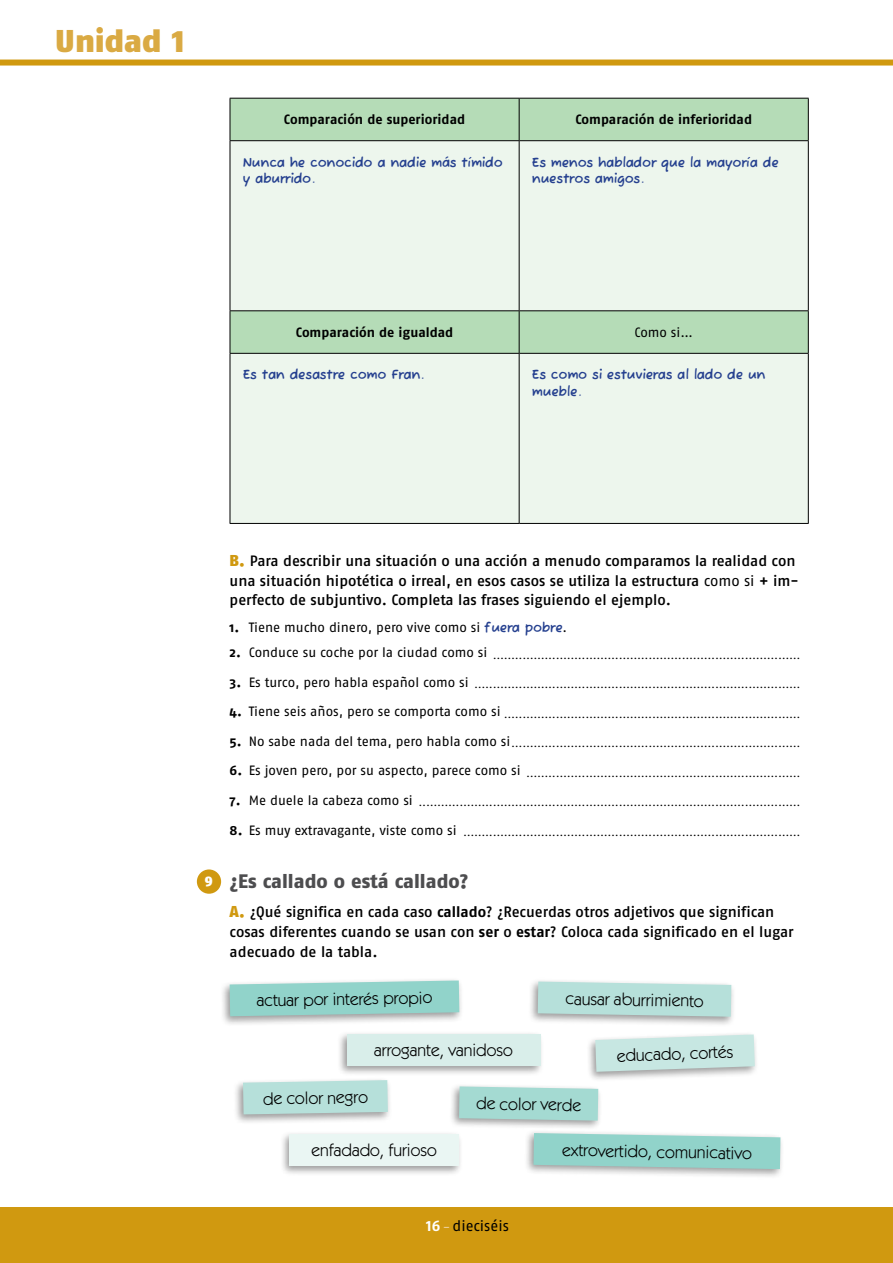
<style>
.page{position:relative;width:893px;height:1263px;background:#fff}
.page>*{position:absolute;margin:0;border:0;box-sizing:border-box;transform-origin:0 0}
.t1{font:900 31.5px "Fago No Lf";color:#daaa43}
.t2{font:800 19.5px "Fago No Tf";color:#4d4d4f}
.t3{font:17.4px "Itc Kabel";color:#000}
.t4{font:17.25px "Itc Kabel";color:#000}
.EX_test_opcio_o_text{font:300 15px "Century IT Cby BT";color:#000}
.EX_test_opcio_o_text-2{font:500 15px/19.8px "Fago No";color:#000}
.t5{font:15px "Fago No";color:#000}
.t6{font:900 14.25px "Fago Co Lf";color:#fff;scale:1.05 1}
.EX_test_opcio_o_text-3{font:13.5px/16.5px "Fuzzy Bubbles ROB Bold";letter-spacing:-.02em;color:#25408f}
.EX_test_opcio_o_text-4{font:700 13.5px "Fago No";color:#000}
.EX_test_opcio_o_text-5{font:13.5px "Fago No";letter-spacing:-.005em;color:#000}
.EX_test_enunciat_123{font:13.5px "Fuzzy Bubbles ROB Bold";letter-spacing:-.02em;color:#25408f}
.s1{font-family:"Fago No Tf";font-weight:900;font-size:15.75px;color:#d09910}
.s2{font-weight:400}
.s3{font-family:"Fuzzy Bubbles ROB Bold";color:#25408f}
.s4{font-family:"Fago No";font-weight:700;font-size:13.5px}
.s5{font-family:"Fago No";font-weight:400;font-size:13.5px}
.s6{font-weight:700}
.s7{font-family:"Fago No Lf";font-weight:700;color:#fff}
.s8{font-size:13.5px;color:#ebcd94}
</style>
<div class="page">
<div style="left:231px;top:99px;width:577px;height:41px;background:#b5dcb7"></div>
<svg style="left:231px;top:141px;width:577px;height:382px;background:#e6f2e6"></svg>
<hr style="left:230px;top:98px;width:289px;height:1px;background:#000">
<hr style="left:230px;top:99px;width:1px;height:41px;background:#000">
<hr style="left:519px;top:98px;width:290px;height:1px;background:#000">
<hr style="left:519px;top:99px;width:1px;height:41px;background:#000">
<hr style="left:808px;top:99px;width:1px;height:41px;background:#000">
<hr style="left:230px;top:140px;width:289px;height:1px;background:#000">
<hr style="left:230px;top:141px;width:1px;height:169px;background:#000">
<hr style="left:519px;top:140px;width:290px;height:1px;background:#000">
<hr style="left:519px;top:141px;width:1px;height:169px;background:#000">
<hr style="left:808px;top:141px;width:1px;height:169px;background:#000">
<hr style="left:230px;top:310px;width:289px;height:1px;background:#000">
<hr style="left:230px;top:311px;width:1px;height:42px;background:#000">
<hr style="left:519px;top:310px;width:290px;height:1px;background:#000">
<hr style="left:519px;top:311px;width:1px;height:42px;background:#000">
<hr style="left:808px;top:311px;width:1px;height:42px;background:#000">
<hr style="left:230px;top:353px;width:289px;height:1px;background:#000">
<hr style="left:230px;top:354px;width:1px;height:169px;background:#000">
<hr style="left:519px;top:353px;width:290px;height:1px;background:#000">
<hr style="left:519px;top:354px;width:1px;height:169px;background:#000">
<hr style="left:808px;top:354px;width:1px;height:169px;background:#000">
<hr style="left:230px;top:523px;width:289px;height:1px;background:#000">
<hr style="left:519px;top:523px;width:290px;height:1px;background:#000">
<div style="left:220px;top:977px;width:243px;height:49px;background:#000;opacity:.4"></div>
<svg style="left:230px;top:980px;width:229px;height:36px;background:#99d3cb"></svg>
<div style="left:337px;top:1030px;width:207px;height:46px;background:#000;opacity:.4"></div>
<div style="left:347px;top:1034px;width:193px;height:32px;background:#d9eeea"></div>
<div style="left:528px;top:978px;width:207px;height:49px;background:#000;opacity:.4"></div>
<svg style="left:538px;top:981px;width:193px;height:36px;background:#b9ded9"></svg>
<div style="left:585px;top:1031px;width:174px;height:51px;background:#000;opacity:.4"></div>
<svg style="left:595px;top:1034px;width:160px;height:38px;background:#cae4e0"></svg>
<div style="left:279px;top:1130px;width:184px;height:46px;background:#000;opacity:.4"></div>
<div style="left:289px;top:1134px;width:170px;height:32px;background:#eaf6f3"></div>
<div style="left:233px;top:1076px;width:159px;height:48px;background:#000;opacity:.4"></div>
<svg style="left:243px;top:1080px;width:145px;height:34px;background:#b8dfd9"></svg>
<div style="left:449px;top:1082px;width:154px;height:49px;background:#000;opacity:.4"></div>
<svg style="left:459px;top:1086px;width:139px;height:35px;background:#a8d9d2"></svg>
<div style="left:524px;top:1129px;width:260px;height:50px;background:#000;opacity:.4"></div>
<svg style="left:533px;top:1133px;width:247px;height:36px;background:#99d3cb"></svg>
<div style="left:197px;top:869px;width:24px;height:25px;background:#d09910;border-radius:50%"></div>
<div style="left:0;top:1208px;width:893px;height:55px;background:#d09910"></div>
<div style="left:0;top:60px;width:893px;height:6px;background:#d09910"></div>
<h1 class="t1" style="left:55px;top:22px;width:131px">Unidad 1</h1>
<p class="EX_test_opcio_o_text-4" style="left:284px;top:112px;width:183px">Comparación de superioridad</p>
<p class="EX_test_opcio_o_text-4" style="left:575px;top:112px;width:178px">Comparación de inferioridad</p>
<p class="EX_test_opcio_o_text-3" style="left:243px;top:154px;width:262px">Nunca he conocido a nadie más tímido</p>
<p class="EX_test_opcio_o_text-3" style="left:243px;top:171px;width:74px">y aburrido.</p>
<p class="EX_test_opcio_o_text-3" style="left:532px;top:154px;width:248px">Es menos hablador que la mayoría de</p>
<p class="EX_test_enunciat_123" style="left:532px;top:170px;width:114px">nuestros amigos.</p>
<p class="EX_test_opcio_o_text-4" style="left:296px;top:324px;width:159px">Comparación de igualdad</p>
<p class="EX_test_opcio_o_text-5" style="left:634px;top:325px;width:60px">Como si…</p>
<p class="EX_test_opcio_o_text-3" style="left:243px;top:367px;width:183px">Es tan desastre como Fran.</p>
<p class="EX_test_opcio_o_text-3" style="left:532px;top:367px;width:235px">Es como si estuvieras al lado de un mueble.</p>
<p class="t6" style="left:205px;top:872px;width:9px">9</p>
<p class="EX_test_opcio_o_text-2" style="left:230px;top:550px;width:570px"><span class="s1">B.</span> Para describir una situación o una acción a menudo comparamos la realidad con una situación hipotética o irreal, en esos casos se utiliza la estructura <span class="s2">como si</span> + im-</p>
<p class="EX_test_opcio_o_text-2" style="left:230px;top:590px;width:443px">perfecto de subjuntivo. Completa las frases siguiendo el ejemplo.</p>
<p class="EX_test_opcio_o_text-4" style="left:230px;top:619px;width:11px">1.</p>
<p class="EX_test_opcio_o_text-5" style="left:249px;top:619px;width:320px">Tiene mucho dinero, pero vive como si <span class="s3">fuera pobre</span>.</p>
<p class="EX_test_opcio_o_text" style="left:230px;top:644px;width:572px"><span class="s4">2.</span> <span class="s5">Conduce su coche por la ciudad como si</span> ...................................................................................</p>
<p class="EX_test_opcio_o_text" style="left:230px;top:674px;width:572px"><span class="s4">3.</span> <span class="s5">Es turco, pero habla español como si</span> ........................................................................................</p>
<p class="EX_test_opcio_o_text" style="left:230px;top:703px;width:572px"><span class="s4">4.</span> <span class="s5">Tiene seis años, pero se comporta como si</span> ................................................................................</p>
<p class="EX_test_opcio_o_text" style="left:230px;top:733px;width:572px"><span class="s4">5.</span> <span class="s5">No sabe nada del tema, pero habla como si</span>..............................................................................</p>
<p class="EX_test_opcio_o_text" style="left:230px;top:762px;width:572px"><span class="s4">6.</span> <span class="s5">Es joven pero, por su aspecto, parece como si</span> ..........................................................................</p>
<p class="EX_test_opcio_o_text" style="left:230px;top:792px;width:572px"><span class="s4">7.</span> <span class="s5">Me duele la cabeza como si</span> .......................................................................................................</p>
<p class="EX_test_opcio_o_text" style="left:230px;top:822px;width:572px"><span class="s4">8.</span> <span class="s5">Es muy extravagante, viste como si</span> ...........................................................................................</p>
<h2 class="t2" style="left:230px;top:869px;width:240px">¿Es callado o está callado?</h2>
<p class="EX_test_opcio_o_text-2" style="left:230px;top:901px;width:566px"><span class="s1">A.</span> ¿Qué significa en cada caso <span class="s6">callado</span>? ¿Recuerdas otros adjetivos que significan cosas diferentes cuando se usan con <span class="s6">ser</span> o <span class="s6">estar</span>? Coloca cada significado en el lugar adecuado de la tabla.</p>
<p class="t4" style="left:256px;top:990px;width:177px;rotate:-1deg">actuar por interés propio</p>
<p class="t3" style="left:374px;top:1040px;width:140px">arrogante, vanidoso</p>
<p class="t4" style="left:566px;top:988px;width:140px;rotate:1deg">causar aburrimiento</p>
<p class="t3" style="left:616px;top:1045px;width:118px;rotate:-2deg">educado, cortés</p>
<p class="t4" style="left:263px;top:1089px;width:106px;rotate:-1deg">de color negro</p>
<p class="t4" style="left:476px;top:1093px;width:106px;rotate:1deg">de color verde</p>
<p class="t4" style="left:562px;top:1140px;width:191px;rotate:1deg">extrovertido, comunicativo</p>
<p class="t3" style="left:312px;top:1140px;width:127px">enfadado, furioso</p>
<p class="t5" style="left:426px;top:1217px;width:84px"><span class="s7">16</span> <span class="s8">-</span> dieciséis</p>
</div>
